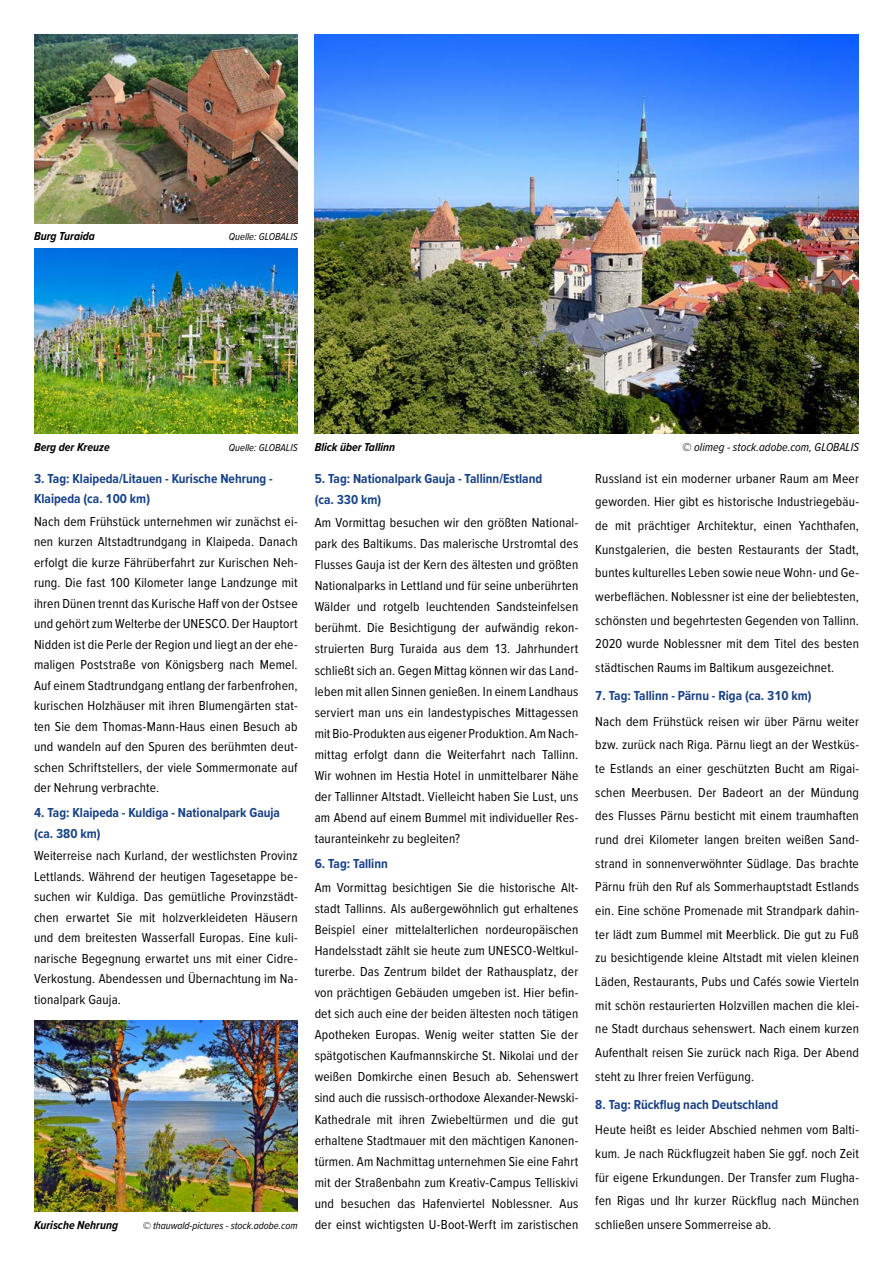
<style>
.page{position:relative;width:893px;height:1263px;background:#fff}
.page>*{position:absolute;margin:0;border:0;box-sizing:border-box;transform-origin:0 0}
.t1{font:13.5px/21px "Proxima Nova Cond";letter-spacing:.01em;color:#000;text-align:justify}
.t2{font:700 13.5px/20.5px "Proxima Nova Cond";color:#184287}
.t3{font:italic 700 12px "Proxima Nova Cond";color:#000}
.t4{font:italic 12px "Proxima Nova Cond";color:#000}
.t5{font:italic 10.5px "Proxima Nova Cond";color:#000}
</style>
<div class="page">
<img style="left:34px;top:1020px;width:264px;height:192px">
<img style="left:315px;top:34px;width:544px;height:400px">
<img style="left:34px;top:248px;width:264px;height:186px">
<img style="left:34px;top:34px;width:264px;height:189px">
<p class="t3" style="left:34px;top:227px;width:62px">Burg Turaida</p>
<p class="t5" style="left:229px;top:229px;width:70px">Quelle: GLOBALIS</p>
<p class="t3" style="left:34px;top:438px;width:77px">Berg der Kreuze</p>
<p class="t5" style="left:229px;top:439px;width:70px">Quelle: GLOBALIS</p>
<p class="t3" style="left:315px;top:438px;width:82px">Blick über Tallinn</p>
<p class="t4" style="left:682px;top:438px;width:178px">© olimeg - stock.adobe.com, GLOBALIS</p>
<p class="t2" style="left:34px;top:468px;width:240px">3. Tag: Klaipeda/Litauen - Kurische Nehrung -<br>Klaipeda (ca. 100 km)</p>
<p class="t1" style="left:34px;top:510px;width:265px;line-height:20.5px">Nach dem Frühstück unternehmen wir zunächst ei&shy;nen kurzen Altstadtrundgang in Klaipeda. Danach erfolgt die kurze Fährüberfahrt zur Kurischen Neh&shy;rung. Die fast 100 Kilometer lange Landzunge mit ihren Dünen trennt das Kurische Haff von der Ostsee und gehört zum Welterbe der UNESCO. Der Hauptort Nidden ist die Perle der Region und liegt an der ehe&shy;maligen Poststraße von Königsberg nach Memel.<br>Auf einem Stadtrundgang entlang der farbenfrohen, kurischen Holzhäuser mit ihren Blumengärten stat&shy;ten Sie dem Thomas-Mann-Haus einen Besuch ab und wandeln auf den Spuren des berühmten deut&shy;schen Schriftstellers, der viele Sommermonate auf der Nehrung verbrachte.</p>
<p class="t2" style="left:34px;top:802px;width:248px">4. Tag: Klaipeda - Kuldiga - Nationalpark Gauja (ca. 380 km)</p>
<p class="t1" style="left:34px;top:845px;width:265px;line-height:20.5px">Weiterreise nach Kurland, der westlichsten Provinz Lettlands. Während der heutigen Tagesetappe be&shy;suchen wir Kuldiga. Das gemütliche Provinzstädt&shy;chen erwartet Sie mit holzverkleideten Häusern und dem breitesten Wasserfall Europas. Eine kuli&shy;narische Begegnung erwartet uns mit einer Cidre-Verkostung. Abendessen und Übernachtung im Na&shy;tionalpark Gauja.</p>
<p class="t3" style="left:34px;top:1216px;width:86px">Kurische Nehrung</p>
<p class="t5" style="left:143px;top:1218px;width:156px">© thauwald-pictures - stock.adobe.com</p>
<p class="t2" style="left:315px;top:467px;width:229px;line-height:21px">5. Tag: Nationalpark Gauja - Tallinn/Estland (ca. 330 km)</p>
<p class="t1" style="left:315px;top:511px;width:265px">Am Vormittag besuchen wir den größten National&shy;park des Baltikums. Das malerische Urstromtal des Flusses Gauja ist der Kern des ältesten und größten Nationalparks in Lettland und für seine unberührten Wälder und rotgelb leuchtenden Sandsteinfelsen berühmt. Die Besichtigung der aufwändig rekon&shy;struierten Burg Turaida aus dem 13. Jahrhundert schließt sich an. Gegen Mittag können wir das Land&shy;leben mit allen Sinnen genießen. In einem Landhaus serviert man uns ein landestypisches Mittagessen mit Bio-Produkten aus eigener Produktion. Am Nach&shy;mittag erfolgt dann die Weiterfahrt nach Tallinn.<br>Wir wohnen im Hestia Hotel in unmittelbarer Nähe der Tallinner Altstadt. Vielleicht haben Sie Lust, uns am Abend auf einem Bummel mit individueller Res&shy;tauranteinkehr zu begleiten?</p>
<p class="t2" style="left:315px;top:853px;width:75px">6. Tag: Tallinn</p>
<p class="t1" style="left:315px;top:876px;width:265px">Am Vormittag besichtigen Sie die historische Alt&shy;stadt Tallinns. Als außergewöhnlich gut erhaltenes Beispiel einer mittelalterlichen nordeuropäischen Handelsstadt zählt sie heute zum UNESCO-Weltkul&shy;turerbe. Das Zentrum bildet der Rathausplatz, der von prächtigen Gebäuden umgeben ist. Hier befin&shy;det sich auch eine der beiden ältesten noch tätigen Apotheken Europas. Wenig weiter statten Sie der spätgotischen Kaufmannskirche St. Nikolai und der weißen Domkirche einen Besuch ab. Sehenswert sind auch die russisch-orthodoxe Alexander-Newski-Kathedrale mit ihren Zwiebeltürmen und die gut erhaltene Stadtmauer mit den mächtigen Kanonen&shy;türmen. Am Nachmittag unternehmen Sie eine Fahrt mit der Straßenbahn zum Kreativ-Campus Telliskivi und besuchen das Hafenviertel Noblessner. Aus der einst wichtigsten U-Boot-Werft im zaristischen</p>
<p class="t1" style="left:595px;top:466px;width:265px;line-height:23.7px">Russland ist ein moderner urbaner Raum am Meer geworden. Hier gibt es historische Industriegebäu&shy;de mit prächtiger Architektur, einen Yachthafen, Kunstgalerien, die besten Restaurants der Stadt, buntes kulturelles Leben sowie neue Wohn- und Ge&shy;werbeflächen. Noblessner ist eine der beliebtesten, schönsten und begehrtesten Gegenden von Tallinn.<br>2020 wurde Noblessner mit dem Titel des besten städtischen Raums im Baltikum ausgezeichnet.</p>
<p class="t2" style="left:595px;top:685px;width:218px">7. Tag: Tallinn - Pärnu - Riga (ca. 310 km)</p>
<p class="t1" style="left:595px;top:709px;width:265px;line-height:23.7px">Nach dem Frühstück reisen wir über Pärnu weiter bzw. zurück nach Riga. Pärnu liegt an der Westküs&shy;te Estlands an einer geschützten Bucht am Rigai&shy;schen Meerbusen. Der Badeort an der Mündung des Flusses Pärnu besticht mit einem traumhaften rund drei Kilometer langen breiten weißen Sand&shy;strand in sonnenverwöhnter Südlage. Das brachte Pärnu früh den Ruf als Sommerhauptstadt Estlands ein. Eine schöne Promenade mit Strandpark dahin&shy;ter lädt zum Bummel mit Meerblick. Die gut zu Fuß zu besichtigende kleine Altstadt mit vielen kleinen Läden, Restaurants, Pubs und Cafés sowie Vierteln mit schön restaurierten Holzvillen machen die klei&shy;ne Stadt durchaus sehenswert. Nach einem kurzen Aufenthalt reisen Sie zurück nach Riga. Der Abend steht zu Ihrer freien Verfügung.</p>
<p class="t2" style="left:595px;top:1093px;width:184px">8. Tag: Rückflug nach Deutschland</p>
<p class="t1" style="left:595px;top:1117px;width:265px;line-height:23.7px">Heute heißt es leider Abschied nehmen vom Balti&shy;kum. Je nach Rückflugzeit haben Sie ggf. noch Zeit für eigene Erkundungen. Der Transfer zum Flugha&shy;fen Rigas und Ihr kurzer Rückflug nach München schließen unsere Sommerreise ab.</p>
</div>
